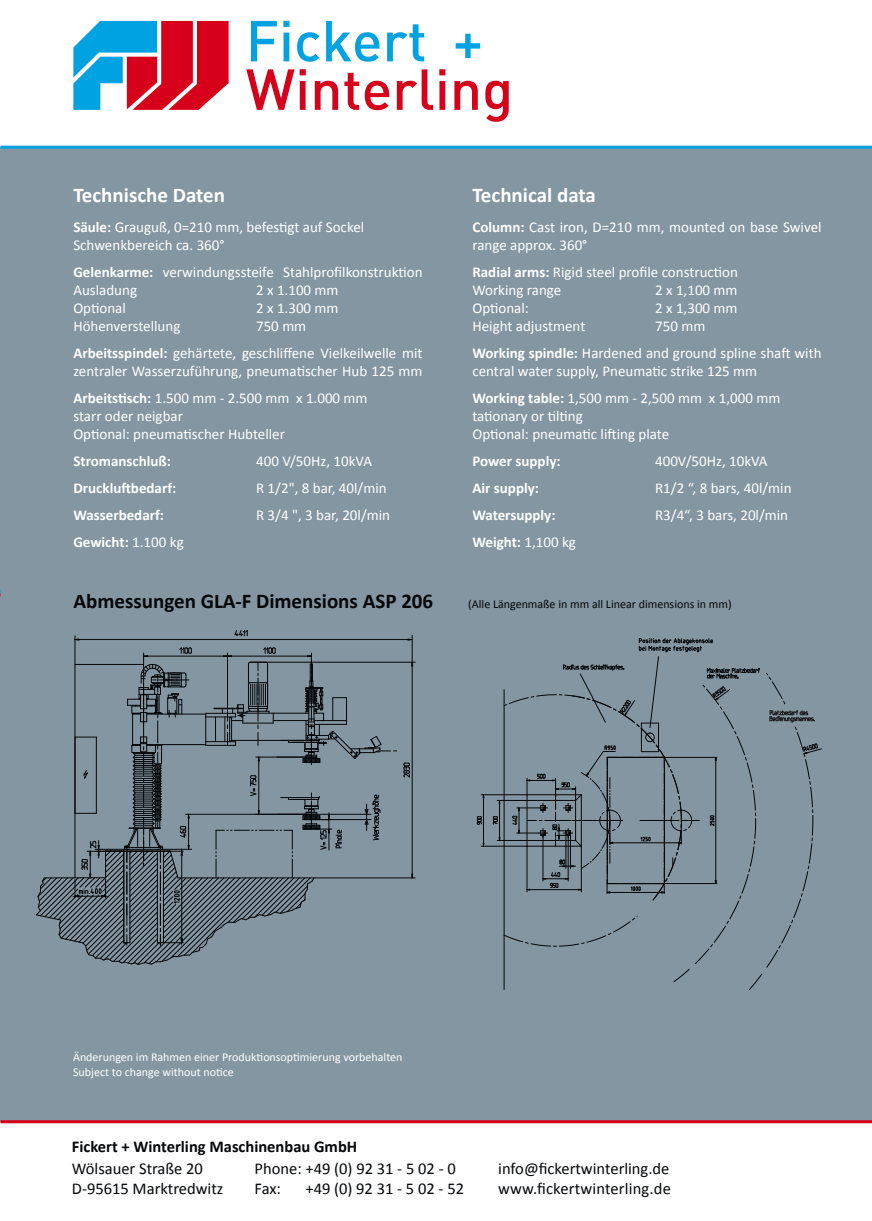
<style>
.page{position:relative;width:872px;height:1221px;background:#fff}
.page>*{position:absolute;margin:0;border:0;box-sizing:border-box;transform-origin:0 0}
.t1{font:700 21px "Calibri";color:#050709}
.t2{font:700 21px "Calibri";color:#fff}
.t3{font:16.5px "Calibri";color:#050709}
.t4{font:700 16.5px "Calibri";color:#050709}
.t5{font:15px/18px "Calibri";color:#fff}
.t6{font:700 15px "Calibri";color:#fff}
.t7{font:12px/14.4px "Calibri";color:#fff}
.t8{font:12px "Calibri";color:#050709}
.s1{font-weight:700}
.s2{font-weight:400}
</style>
<div class="page">
<svg style="left:297px;top:32px;width:22px;height:30px"></svg>
<svg style="left:326px;top:21px;width:53px;height:41px"></svg>
<svg style="left:387px;top:24px;width:37px;height:37px"></svg>
<svg style="left:455px;top:34px;width:25px;height:24px"></svg>
<svg style="left:246px;top:69px;width:60px;height:41px"></svg>
<svg style="left:315px;top:81px;width:23px;height:29px"></svg>
<svg style="left:344px;top:73px;width:15px;height:37px"></svg>
<svg style="left:365px;top:81px;width:24px;height:29px"></svg>
<svg style="left:397px;top:69px;width:36px;height:41px"></svg>
<svg style="left:439px;top:69px;width:6px;height:41px"></svg>
<svg style="left:454px;top:81px;width:24px;height:29px"></svg>
<svg style="left:485px;top:81px;width:23px;height:41px"></svg>
<svg style="left:73px;top:21px;width:155px;height:89px"></svg>
<svg style="left:251px;top:21px;width:26px;height:40px"></svg>
<svg style="left:283px;top:21px;width:6px;height:40px"></svg>
<div style="left:0;top:147px;width:871px;height:974px;background:#8496a1"></div>
<hr style="left:0;top:146px;width:871px;height:3px;background:#00a2e2">
<hr style="left:0;top:1120px;width:871px;height:3px;background:#d6001a">
<hr style="left:178px;top:877px;width:237px;height:1px;background:#050709">
<hr style="left:250px;top:662px;width:165px;height:1px;background:#050709">
<hr style="left:412px;top:635px;width:1px;height:243px;background:#050709">
<hr style="left:75px;top:639px;width:336px;height:1px;background:#050709">
<svg style="left:403px;top:762px;width:7px;height:15px"></svg>
<hr style="left:75px;top:636px;width:1px;height:242px;background:#050709">
<svg style="left:36px;top:647px;width:360px;height:318px"></svg>
<svg style="left:234px;top:630px;width:14px;height:6px"></svg>
<hr style="left:481px;top:794px;width:46px;height:1px;background:#050709">
<hr style="left:481px;top:846px;width:46px;height:1px;background:#050709">
<hr style="left:483px;top:794px;width:1px;height:52px;background:#050709">
<svg style="left:476px;top:816px;width:6px;height:9px"></svg>
<svg style="left:492px;top:638px;width:330px;height:352px"></svg>
<h1 class="t2" style="left:73px;top:180px;width:153px">Technische Daten</h1>
<p class="t5" style="left:73px;top:218px;width:292px"><span class="s1">Säule:</span> Grauguß, 0=210 mm, befestigt auf Sockel<br>Schwenkbereich ca. 360°</p>
<p class="t5" style="left:73px;top:263px;width:350px"><span class="s1">Gelenkarme:</span> verwindungssteife Stahlprofilkonstruktion<br>Ausladung</p>
<p class="t5" style="left:256px;top:281px;width:84px">2 x 1.100 mm</p>
<p class="t5" style="left:73px;top:299px;width:54px">Optional</p>
<p class="t5" style="left:256px;top:299px;width:84px">2 x 1.300 mm</p>
<p class="t5" style="left:73px;top:317px;width:109px">Höhenverstellung</p>
<p class="t5" style="left:73px;top:312px;width:350px;line-height:27px;text-indent:183px">750 mm<br><span class="s1">Arbeitsspindel:</span> gehärtete, geschliffene Vielkeilwelle mit</p>
<p class="t5" style="left:73px;top:357px;width:351px;line-height:27px">zentraler Wasserzuführung, pneumatischer Hub 125 mm<br><span class="s1">Arbeitstisch:</span> 1.500 mm - 2.500 mm x 1.000 mm</p>
<p class="t5" style="left:73px;top:407px;width:213px">starr oder neigbar<br>Optional: pneumatischer Hubteller</p>
<p class="t6" style="left:73px;top:450px;width:99px">Stromanschluß:</p>
<p class="t5" style="left:256px;top:452px;width:117px">400 V/50Hz, 10kVA</p>
<p class="t6" style="left:73px;top:477px;width:104px">Druckluftbedarf:</p>
<p class="t5" style="left:256px;top:479px;width:132px">R 1/2", 8 bar, 40l/min</p>
<p class="t6" style="left:73px;top:504px;width:92px">Wasserbedarf:</p>
<p class="t5" style="left:256px;top:506px;width:135px">R 3/4 ", 3 bar, 20l/min</p>
<p class="t6" style="left:73px;top:531px;width:112px">Gewicht: <span class="s2">1.100 kg</span></p>
<h1 class="t2" style="left:472px;top:180px;width:125px">Technical data</h1>
<p class="t5" style="left:472px;top:218px;width:350px"><span class="s1">Column:</span> Cast iron, D=210 mm, mounted on base Swivel range approx. 360°</p>
<p class="t5" style="left:472px;top:263px;width:267px"><span class="s1">Radial arms:</span> Rigid steel profile construction<br>Working range</p>
<p class="t5" style="left:655px;top:281px;width:84px">2 x 1,100 mm</p>
<p class="t5" style="left:472px;top:299px;width:58px">Optional:</p>
<p class="t5" style="left:655px;top:299px;width:84px">2 x 1,300 mm</p>
<p class="t5" style="left:472px;top:317px;width:114px">Height adjustment</p>
<p class="t5" style="left:472px;top:312px;width:350px;line-height:27px;text-indent:183px">750 mm<br><span class="s1">Working spindle:</span> Hardened and ground spline shaft with</p>
<p class="t5" style="left:472px;top:357px;width:309px;line-height:27px">central water supply, Pneumatic strike 125 mm<br><span class="s1">Working table:</span> 1,500 mm - 2,500 mm x 1,000 mm</p>
<p class="t5" style="left:472px;top:407px;width:198px">tationary or tilting<br>Optional: pneumatic lifting plate</p>
<p class="t6" style="left:472px;top:451px;width:90px">Power supply:</p>
<p class="t5" style="left:655px;top:452px;width:114px">400V/50Hz, 10kVA</p>
<p class="t6" style="left:472px;top:478px;width:68px">Air supply:</p>
<p class="t5" style="left:655px;top:479px;width:138px">R1/2 “, 8 bars, 40l/min</p>
<p class="t6" style="left:472px;top:505px;width:85px">Watersupply:</p>
<p class="t5" style="left:655px;top:506px;width:134px">R3/4“, 3 bars, 20l/min</p>
<p class="t6" style="left:472px;top:532px;width:105px">Weight: <span class="s2">1,100 kg</span></p>
<h1 class="t1" style="left:73px;top:586px;width:361px">Abmessungen GLA-F Dimensions ASP 206</h1>
<p class="t8" style="left:468px;top:596px;width:265px">(Alle Längenmaße in mm all Linear dimensions in mm)</p>
<p class="t7" style="left:73px;top:1049px;width:331px">Änderungen im Rahmen einer Produktionsoptimierung vorbehalten<br>Subject to change without notice</p>
<p class="t4" style="left:72px;top:1134px;width:287px">Fickert + Winterling Maschinenbau GmbH</p>
<p class="t3" style="left:72px;top:1157px;width:132px">Wölsauer Straße 20</p>
<p class="t3" style="left:254px;top:1157px;width:203px">Phone: +49 (0) 92 31 - 5 02 - 0</p>
<p class="t3" style="left:498px;top:1157px;width:173px">info@fickertwinterling.de</p>
<p class="t3" style="left:72px;top:1176px;width:153px">D-95615 Marktredwitz</p>
<p class="t3" style="left:254px;top:1176px;width:28px">Fax:</p>
<p class="t3" style="left:305px;top:1176px;width:160px">+49 (0) 92 31 - 5 02 - 52</p>
<p class="t3" style="left:498px;top:1176px;width:174px">www.fickertwinterling.de</p>
</div>
